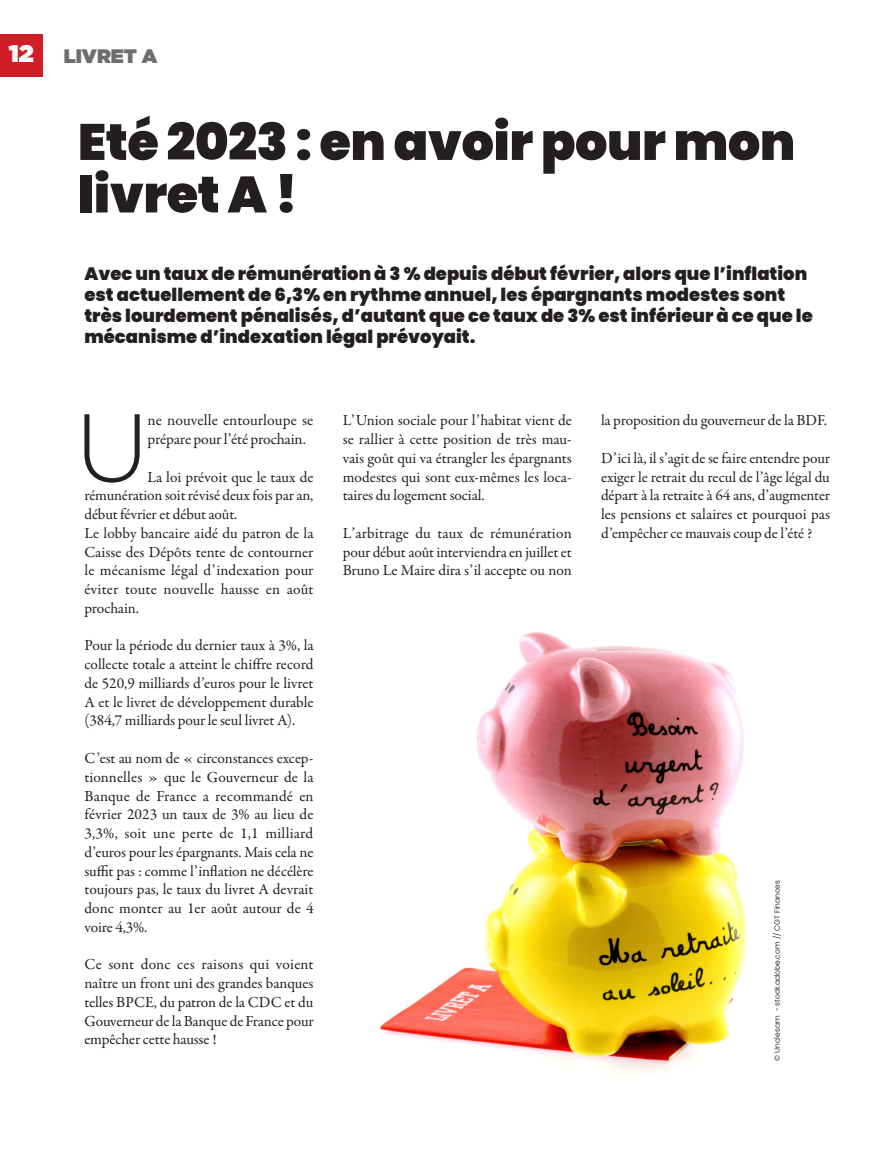
<style>
.page{position:relative;width:872px;height:1170px;background:#fff}
.page>*{position:absolute;margin:0;border:0;box-sizing:border-box;transform-origin:0 0}
.ARTICLE_LETTRINE{font:300 96.15px "Gotham";color:#231f20}
.ARTICLE_TITRE{font:900 51px/52.5px "Poppins";letter-spacing:-.01em;color:#231f20}
.t1{font:900 19.5px "Gotham";color:#6c6d70}
.ARTICLE_CHAPEAU{font:900 18px/21px "Poppins";color:#231f20}
.ARTICLE_LETTRINE-2{font:15.75px/18.8px "Garamond Premr Pro";letter-spacing:-.005em;color:#231f20}
.t2{font:15.45px/18.8px "Garamond Premr Pro";letter-spacing:-.01em;color:#231f20;text-align:justify}
.PHOTO_CREDIT{font:300 7.5px "Poppins";color:#000002}
.s1{font-size:24px;color:#fff}
</style>
<div class="page">
<img style="left:380px;top:632px;width:366px;height:440px">
<div style="left:0;top:34px;width:43px;height:43px;background:#d01e29"></div>
<p class="t1" style="left:9px;top:42px;width:150px"><span class="s1">12</span> LIVRET A</p>
<p class="ARTICLE_TITRE" style="left:78px;top:116px;width:719px">Eté 2023 : en avoir pour mon livret A !</p>
<p class="ARTICLE_CHAPEAU" style="left:84px;top:263px;width:730px">Avec un taux de rémunération à 3 % depuis début février, alors que l’inflation est actuellement de 6,3% en rythme annuel, les épargnants modestes sont très lourdement pénalisés, d’autant que ce taux de 3% est inférieur à ce que le mécanisme d’indexation légal prévoyait.</p>
<p class="ARTICLE_LETTRINE" style="left:75px;top:386px;width:75px">U</p>
<p class="ARTICLE_LETTRINE-2" style="left:147px;top:411px;width:167px">ne nouvelle entourloupe se prépare pour l’été prochain.</p>
<p class="t2" style="left:84px;top:467px;width:230px;text-indent:63px">La loi prévoit que le taux de rémunération soit révisé deux fois par an, début février et début août.</p>
<p class="t2" style="left:84px;top:524px;width:231px">Le lobby bancaire aidé du patron de la Caisse des Dépôts tente de contourner le mécanisme légal d’indexation pour éviter toute nouvelle hausse en août prochain.</p>
<p class="t2" style="left:84px;top:636px;width:231px">Pour la période du dernier taux à 3%, la collecte totale a atteint le chiffre record de 520,9 milliards d’euros pour le livret A et le livret de développement durable (384,7 milliards pour le seul livret A).</p>
<p class="t2" style="left:84px;top:749px;width:231px">C’est au nom de « circonstances excep&shy;tionnelles » que le Gouverneur de la Banque de France a recommandé en février 2023 un taux de 3% au lieu de 3,3%, soit une perte de 1,1 milliard d’euros pour les épargnants. Mais cela ne suffit pas : comme l’inflation ne décélère toujours pas, le taux du livret A devrait donc monter au 1er août autour de 4 voire 4,3%.</p>
<p class="t2" style="left:84px;top:955px;width:231px">Ce sont donc ces raisons qui voient naître un front uni des grandes banques telles BPCE, du patron de la CDC et du Gouverneur de la Banque de France pour empêcher cette hausse !</p>
<p class="t2" style="left:343px;top:411px;width:230px">L’Union sociale pour l’habitat vient de se rallier à cette position de très mau&shy;vais goût qui va étrangler les épargnants modestes qui sont eux-mêmes les loca&shy;taires du logement social.</p>
<p class="t2" style="left:343px;top:524px;width:230px">L’arbitrage du taux de rémunération pour début août interviendra en juillet et Bruno Le Maire dira s’il accepte ou non</p>
<p class="t2" style="left:601px;top:411px;width:227px">la proposition du gouverneur de la BDF.</p>
<p class="t2" style="left:601px;top:449px;width:230px">D’ici là, il s’agit de se faire entendre pour exiger le retrait du recul de l’âge légal du départ à la retraite à 64 ans, d’augmenter les pensions et salaires et pourquoi pas d’empêcher ce mauvais coup de l’été ?</p>
<p class="PHOTO_CREDIT" style="left:772px;top:1060px;width:182px;rotate:-90deg">© Unclesam - stock.adobe.com // CGT Finances</p>
</div>
